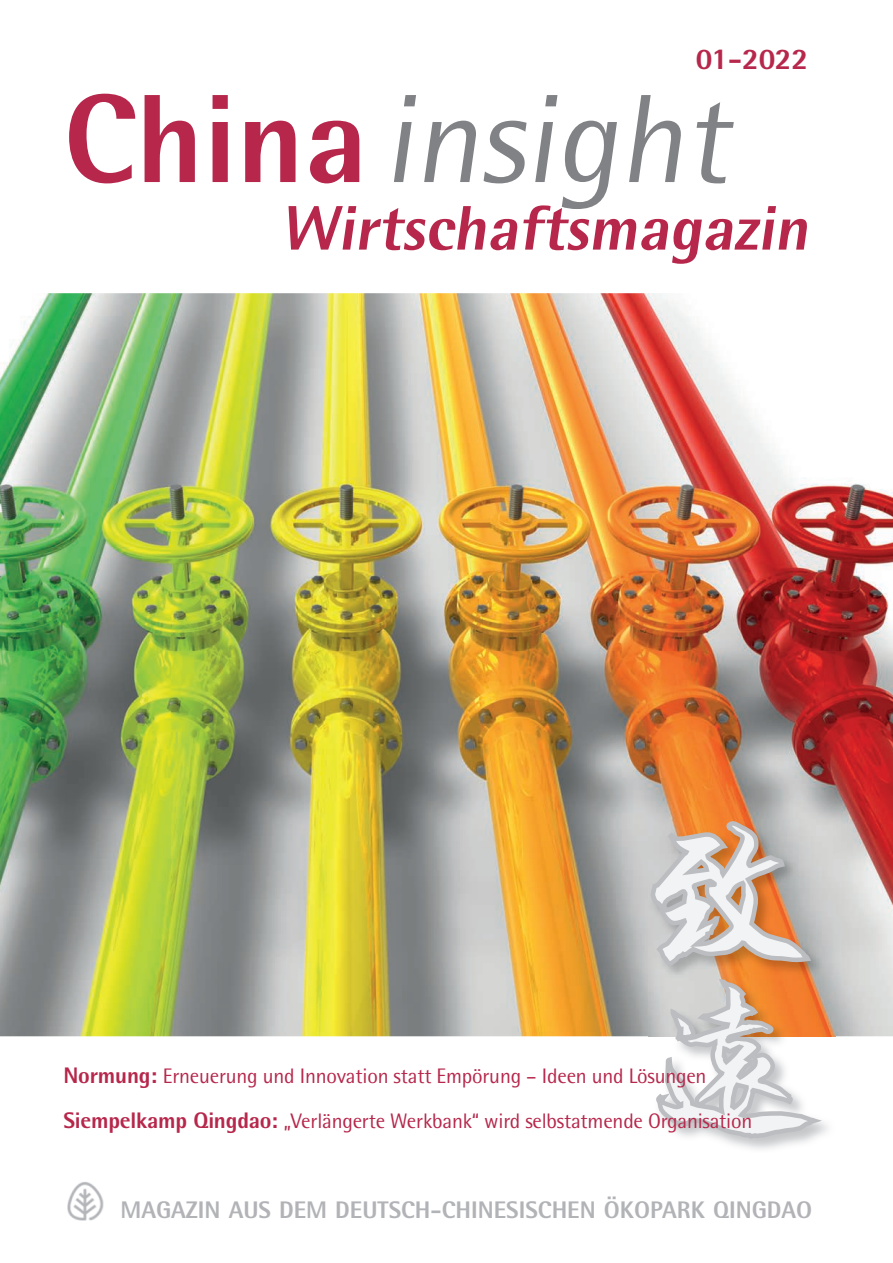
<style>
.page{position:relative;width:893px;height:1263px;background:#fff}
.page>*{position:absolute;margin:0;border:0;box-sizing:border-box;transform-origin:0 0}
.t1{font:126px "Rotis Semi Sans";color:#808285}
.t2{font:800 63px "Rotis Semi Sans";color:#b6274b}
.t3{font:800 30px "Rotis Semi Sans";letter-spacing:-.01em;color:#b6274b}
.t4{font:800 24px "Rotis Semi Sans";color:#b2b3b7}
.t5{font:21px/45px "Rotis Semi Sans";letter-spacing:-.01em;color:#b6274b}
.s1{font-weight:800;color:#b6274b}
.s2{font-weight:800;font-size:22.5px}
</style>
<div class="page">
<img style="left:0;top:293px;width:892px;height:743px">
<img style="left:648px;top:819px;width:187px;height:330px">
<svg style="left:653px;top:975px;width:177px;height:165px"></svg>
<svg style="left:648px;top:818px;width:166px;height:150px"></svg>
<img style="left:67px;top:1182px;width:37px;height:39px">
<h3 class="t3" style="left:695px;top:40px;width:114px">01-2022</h3>
<h1 class="t1" style="left:63px;top:65px;width:686px"><span class="s1">Ch i n a</span> insight</h1>
<h2 class="t2" style="left:281px;top:188px;width:539px">Wirtschaftsmagazin</h2>
<p class="t5" style="left:63px;top:1052px;width:690px"><span class="s2">Normung:</span> Erneuerung und Innovation statt Empörung – Ideen und Lösungen<br><span class="s2">Siempelkamp Qingdao:</span> „Verlängerte Werkbank“ wird selbstatmende Organisation</p>
<p class="t4" style="left:120px;top:1194px;width:693px">MAGAZIN AUS DEM DEUTSCH-CHINESISCHEN ÖKOPARK QINGDAO</p>
</div>
